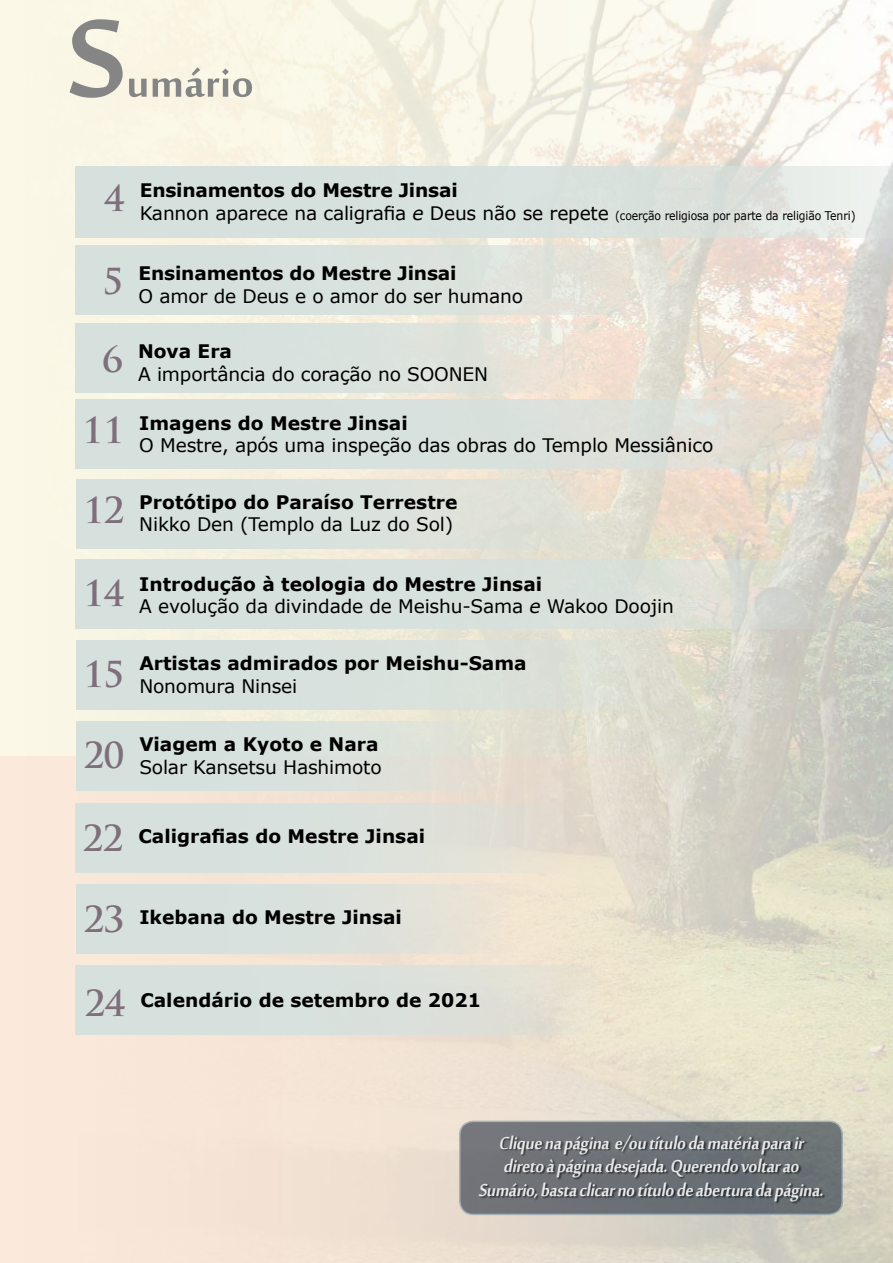
<style>
.page{position:relative;width:893px;height:1263px;background:#fff}
.page>*{position:absolute;margin:0;border:0;box-sizing:border-box;transform-origin:0 0}
.Jinsai_page{font:700 153px "Sakkal Majalla";color:#858585}
.Jinsai_page-2{font:700 54px "Sakkal Majalla";color:#858585}
.t1{font:700 34.95px "Trajan Pro";letter-spacing:-.03em;color:#7f6f7a}
.t2{font:italic 700 23.7px/23.7px "Sakkal Majalla";color:#fff;text-align:center;scale:.9 1}
.t3{font:700 18.6px "Verdana";color:#000}
.t4{font:18.6px "Verdana";letter-spacing:-.01em;color:#000}
.t5{font:12px "Verdana";letter-spacing:-.01em;color:#000;scale:.9 1}
.s1{font-size:18.6px}
.s2{font-style:italic;font-size:18.6px}
.s3{font-style:italic}
</style>
<div class="page">
<img style="left:0;top:0;width:893px;height:1263px">
<div style="left:0;top:756px;width:702px;height:507px;background:linear-gradient(to right,#fde9dc,#e3dccb)"></div>
<div style="left:75px;top:167px;width:818px;height:71px;background:#d6e1de"></div>
<div style="left:76px;top:399px;width:768px;height:70px;background:#d6e1de"></div>
<div style="left:75px;top:323px;width:512px;height:70px;background:linear-gradient(to right,#d0e0e0,#e8e4d9)"></div>
<div style="left:75px;top:245px;width:592px;height:70px;background:#d6e1de"></div>
<div style="left:76px;top:479px;width:523px;height:70px;background:#d6e1de"></div>
<div style="left:76px;top:559px;width:779px;height:70px;background:#d6e1de"></div>
<div style="left:76px;top:964px;width:525px;height:70px;background:#d6e1de"></div>
<div style="left:75px;top:803px;width:492px;height:70px;background:#d6e1de"></div>
<div style="left:76px;top:884px;width:437px;height:70px;background:linear-gradient(to right,#d0e0e0,#e8e2d6)"></div>
<div style="left:460px;top:1121px;width:382px;height:93px;background:#707478;border-radius:14px"></div>
<div style="left:459px;top:1121px;width:384px;height:94px;border:2px solid #738da4;border-radius:14px"></div>
<div style="left:479px;top:1135px;width:346px;height:69px;background:#000;opacity:.75"></div>
<div style="left:76px;top:640px;width:586px;height:70px;background:#d6e1de"></div>
<div style="left:76px;top:721px;width:424px;height:70px;background:#d6e1de"></div>
<p class="Jinsai_page" style="left:68px;top:-26px;width:60px">S</p>
<p class="Jinsai_page-2" style="left:126px;top:53px;width:129px">umário</p>
<p class="t1" style="left:104px;top:176px;width:22px">4</p>
<p class="t3" style="left:140px;top:177px;width:319px">Ensinamentos do Mestre Jinsai</p>
<p class="t5" style="left:140px;top:207px;width:797px"><span class="s1">Kannon aparece na caligrafia</span> <span class="s2">e</span> <span class="s1">Deus não se repete</span> (coerção religiosa por parte da religião Tenri)</p>
<p class="t1" style="left:103px;top:259px;width:22px">5</p>
<p class="t3" style="left:139px;top:260px;width:319px">Ensinamentos do Mestre Jinsai</p>
<p class="t4" style="left:139px;top:283px;width:386px">O amor de Deus e o amor do ser humano</p>
<p class="t1" style="left:102px;top:338px;width:22px">6</p>
<p class="t3" style="left:138px;top:338px;width:96px">Nova Era</p>
<p class="t4" style="left:138px;top:361px;width:351px">A importância do coração no SOONEN</p>
<p class="t1" style="left:82px;top:409px;width:43px">11</p>
<p class="t3" style="left:139px;top:410px;width:270px">Imagens do Mestre Jinsai</p>
<p class="t4" style="left:139px;top:433px;width:575px">O Mestre, após uma inspeção das obras do Templo Messiânico</p>
<p class="t1" style="left:83px;top:489px;width:42px">12</p>
<p class="t3" style="left:139px;top:489px;width:320px">Protótipo do Paraíso Terrestre</p>
<p class="t4" style="left:139px;top:511px;width:315px">Nikko Den (Templo da Luz do Sol)</p>
<p class="t1" style="left:83px;top:572px;width:42px">14</p>
<p class="t3" style="left:139px;top:571px;width:404px">Introdução à teologia do Mestre Jinsai</p>
<p class="t4" style="left:139px;top:594px;width:536px">A evolução da divindade de Meishu-Sama <span class="s3">e</span> Wakoo Doojin</p>
<p class="t1" style="left:83px;top:653px;width:42px">15</p>
<p class="t3" style="left:139px;top:650px;width:389px">Artistas admirados por Meishu-Sama</p>
<p class="t4" style="left:139px;top:673px;width:159px">Nonomura Ninsei</p>
<p class="t1" style="left:83px;top:734px;width:42px">20</p>
<p class="t3" style="left:139px;top:731px;width:241px">Viagem a Kyoto e Nara</p>
<p class="t4" style="left:139px;top:754px;width:244px">Solar Kansetsu Hashimoto</p>
<p class="t1" style="left:83px;top:816px;width:42px">22</p>
<p class="t3" style="left:138px;top:823px;width:288px">Caligrafias do Mestre Jinsai</p>
<p class="t1" style="left:83px;top:897px;width:42px">23</p>
<p class="t3" style="left:139px;top:904px;width:264px">Ikebana do Mestre Jinsai</p>
<p class="t1" style="left:84px;top:981px;width:42px">24</p>
<p class="t3" style="left:140px;top:987px;width:342px">Calendário de setembro de 2021</p>
<p class="t2" style="left:478px;top:1133px;width:390px">Cliquenapáginae/outítulodamatériaparair diretoàpáginadesejada.Querendovoltarao<br>Sumário,bastaclicarnotítulodeaberturadapágina.</p>
</div>
